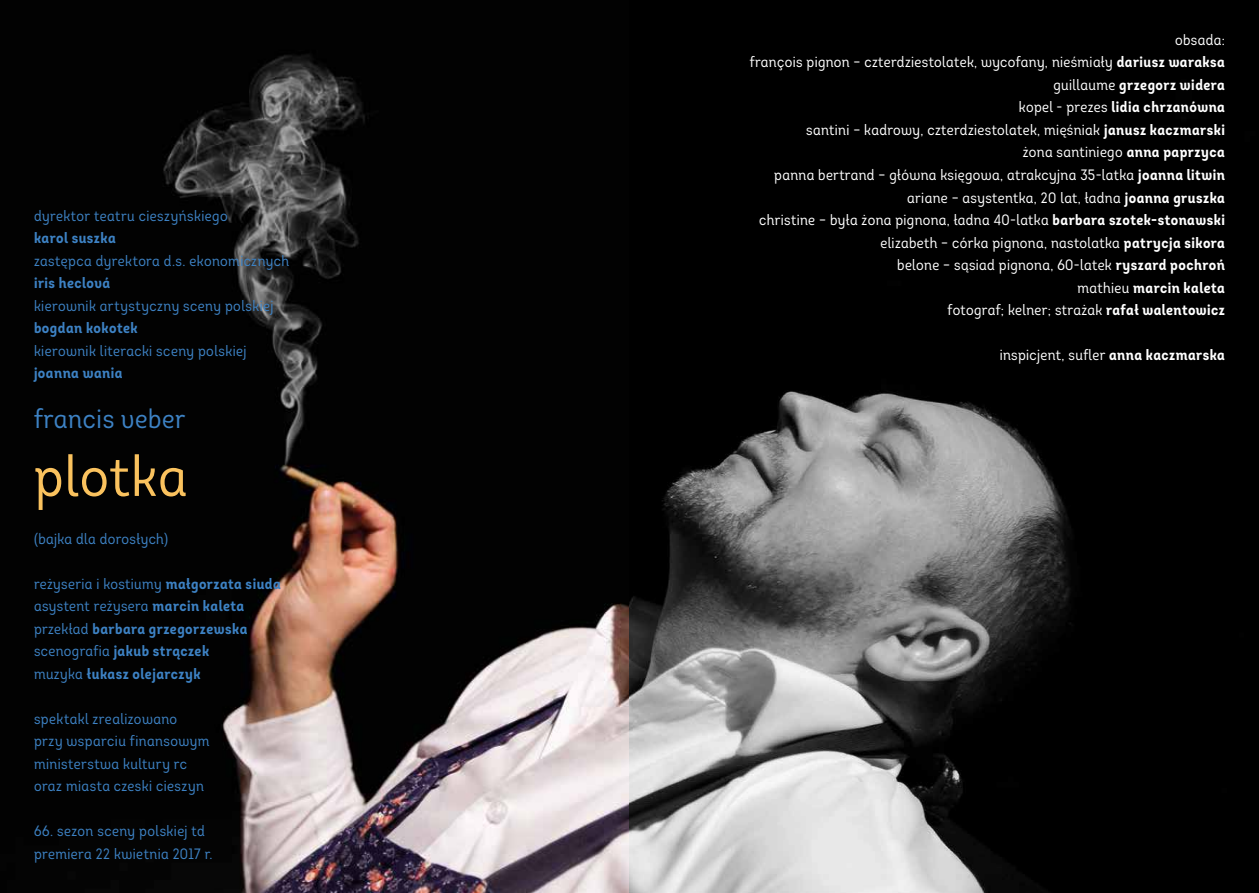
<style>
.page{position:relative;width:1259px;height:893px;background:#fff}
.page>*{position:absolute;margin:0;border:0;box-sizing:border-box;transform-origin:0 0}
.t1{font:57px "Intro Cond Alt";letter-spacing:.025em;color:#fac25e}
.t2{font:27px "Intro Cond Alt";letter-spacing:.025em;color:#3d82c4}
.t3{font:15px/22.5px "Intro Cond Alt";letter-spacing:.025em;color:#fff;text-align:right}
.t4{font:15px/22.5px "Intro Cond Alt";letter-spacing:.03em;color:#3d82c4}
.t5{font:15px/22.5px "Intro Cond Bold Alt";letter-spacing:.03em;color:#3d82c4}
.t6{font:15px/22.5px "Intro Cond Bold Alt";letter-spacing:.03em;color:#fff;text-align:right}
.s1{font-family:"Intro Cond Bold Alt"}
.s2{font-family:"Intro Cond Alt"}
</style>
<div class="page">
<img style="left:0;top:0;width:1259px;height:893px">
<p class="t4" style="left:34px;top:204px;width:195px">dyrektor teatru cieszyńskiego</p>
<p class="t5" style="left:34px;top:226px;width:83px">karol suszka</p>
<p class="t4" style="left:34px;top:249px;width:257px">zastępca dyrektora d.s. ekonomicznych</p>
<p class="t5" style="left:34px;top:271px;width:78px">iris heclová</p>
<p class="t4" style="left:34px;top:294px;width:241px">kierownik artystyczny sceny polskiej</p>
<p class="t5" style="left:34px;top:316px;width:105px">bogdan kokotek</p>
<p class="t4" style="left:34px;top:339px;width:214px">kierownik literacki sceny polskiej</p>
<p class="t5" style="left:34px;top:361px;width:90px">joanna wania</p>
<h2 class="t2" style="left:34px;top:402px;width:153px">francis veber</h2>
<h1 class="t1" style="left:34px;top:441px;width:154px">plotka</h1>
<p class="t4" style="left:34px;top:528px;width:135px">(bajka dla dorosłych)</p>
<p class="t4" style="left:34px;top:573px;width:248px">reżyseria i kostiumy <span class="s1">małgorzata siuda </span>asystent reżysera <span class="s1">marcin kaleta</span></p>
<p class="t5" style="left:34px;top:617px;width:215px"><span class="s2">przekład</span> barbara grzegorzewska <span class="s2">scenografia</span> jakub strączek <span class="s2">muzyka</span> łukasz olejarczyk</p>
<p class="t4" style="left:34px;top:708px;width:177px">spektakl zrealizowano przy wsparciu finansowym ministerstwa kultury rc oraz miasta czeski cieszyn</p>
<p class="t4" style="left:34px;top:820px;width:180px">66. sezon sceny polskiej td premiera 22 kwietnia 2017 r.</p>
<p class="t3" style="left:750px;top:29px;width:476px">obsada:<br>françois pignon – czterdziestolatek, wycofany, nieśmiały <span class="s1">dariusz waraksa</span></p>
<p class="t6" style="left:1019px;top:73px;width:207px"><span class="s2">guillaume</span> grzegorz widera <span class="s2">kopel - prezes</span> lidia chrzanówna</p>
<p class="t3" style="left:759px;top:119px;width:467px">santini – kadrowy, czterdziestolatek, mięśniak <span class="s1">janusz kaczmarski<br></span>żona santiniego <span class="s1">anna paprzyca<br></span>panna bertrand – główna księgowa, atrakcyjna 35-latka <span class="s1">joanna litwin </span>ariane – asystentka, 20 lat, ładna <span class="s1">joanna gruszka<br></span>christine – była żona pignona, ładna 40-latka <span class="s1">barbara szotek-stonawski </span>elizabeth – córka pignona, nastolatka <span class="s1">patrycja sikora<br></span>belone – sąsiad pignona, 60-latek <span class="s1">ryszard pochroń</span></p>
<p class="t6" style="left:1077px;top:276px;width:149px"><span class="s2">mathieu</span> marcin kaleta</p>
<p class="t3" style="left:947px;top:299px;width:279px">fotograf; kelner; strażak <span class="s1">rafał walentowicz</span></p>
<p class="t3" style="left:999px;top:344px;width:227px">inspicjent, sufler <span class="s1">anna kaczmarska</span></p>
</div>
